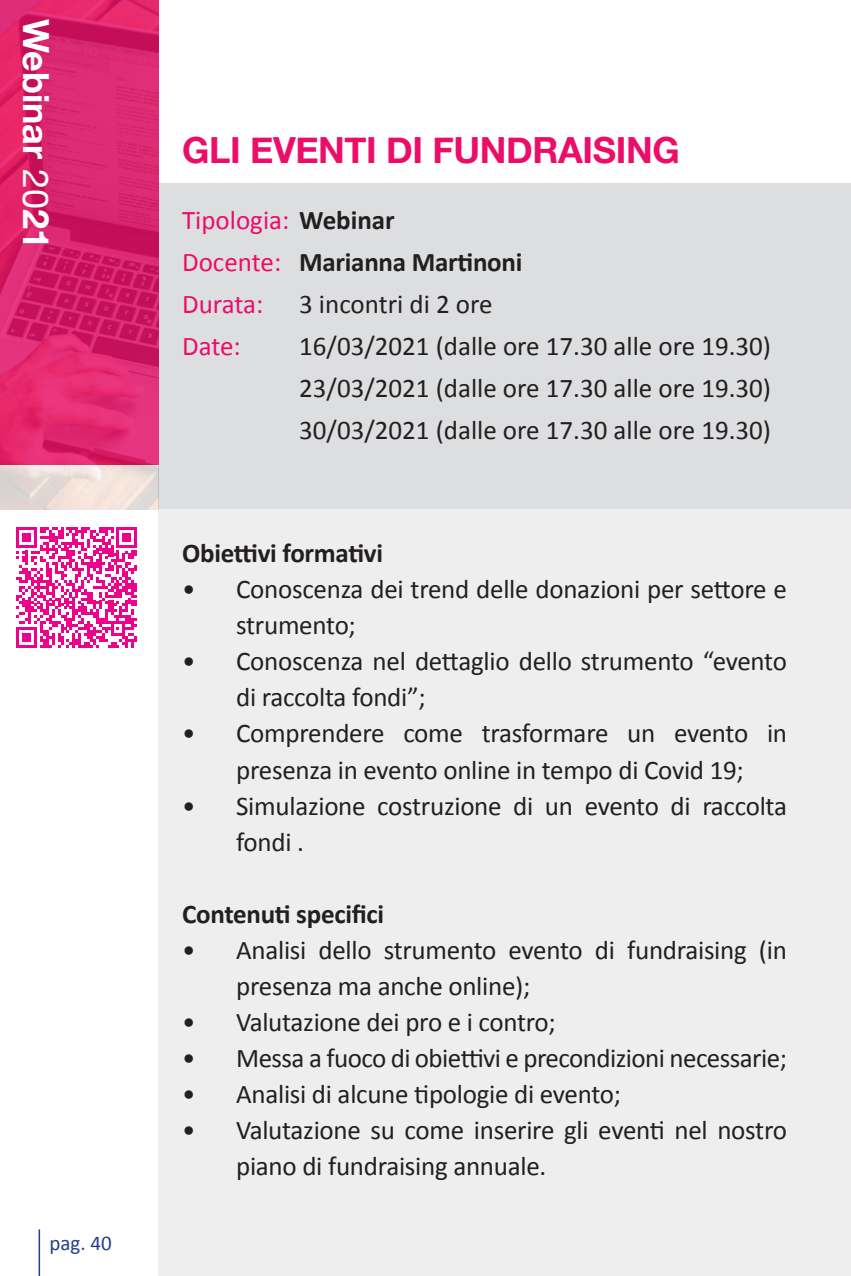
<style>
.page{position:relative;width:851px;height:1276px;background:#fff}
.page>*{position:absolute;margin:0;border:0;box-sizing:border-box;transform-origin:0 0}
.Bando_Blu_-_Copia_2{font:700 36px "Helvetica Neue";letter-spacing:-.01em;color:#ec0d69}
.Bando_Blu_-_Copia_2-2{font:700 36px "Helvetica Neue";color:#fff}
.text{font:27px/36px "Calibri";letter-spacing:-.01em;color:#231f20}
.text-2{font:700 27px "Calibri";letter-spacing:-.01em;color:#231f20}
.text-3{font:27px "Calibri";color:#ec0d69}
.t1{font:21px "Calibri";color:#253f8e}
.s1{font-weight:400}
.s2{font-weight:700;color:#231f20}
.s3{font-weight:400;color:#ec0d69}
</style>
<div class="page">
<hr style="left:39px;top:1229px;width:1px;height:47px;background:#253f8e">
<div style="left:158px;top:183px;width:692px;height:326px;background:#dddee0"></div>
<div style="left:158px;top:509px;width:692px;height:767px;background:#eeeeef"></div>
<img style="left:0;top:0;width:158px;height:509px">
<svg style="left:16px;top:527px;width:121px;height:120px"></svg>
<p class="Bando_Blu_-_Copia_2-2" style="left:64px;top:19px;width:231px;rotate:90deg">Webinar <span class="s1">20</span>21</p>
<p class="t1" style="left:50px;top:1230px;width:64px">pag. 40</p>
<p class="Bando_Blu_-_Copia_2" style="left:182px;top:122px;width:499px">GLI EVENTI DI FUNDRAISING</p>
<p class="text-3" style="left:182px;top:203px;width:214px">Tipologia: <span class="s2">Webinar</span></p>
<p class="text-2" style="left:182px;top:245px;width:342px"><span class="s3">Docente:</span> Marianna Martinoni</p>
<p class="text-3" style="left:182px;top:287px;width:83px">Durata:</p>
<p class="text" style="left:299px;top:285px;width:195px">3 incontri di 2 ore</p>
<p class="text-3" style="left:182px;top:329px;width:60px">Date:</p>
<p class="text" style="left:299px;top:327px;width:473px">16/03/2021 (dalle ore 17.30 alle ore 19.30)</p>
<p class="text" style="left:299px;top:369px;width:473px">23/03/2021 (dalle ore 17.30 alle ore 19.30)</p>
<p class="text" style="left:299px;top:411px;width:473px">30/03/2021 (dalle ore 17.30 alle ore 19.30)</p>
<p class="text-2" style="left:182px;top:537px;width:202px">Obiettivi formativi</p>
<p class="text" style="left:236px;top:570px;width:552px;text-indent:-54px">• Conoscenza dei trend delle donazioni per settore e strumento;</p>
<p class="text" style="left:236px;top:642px;width:552px;text-indent:-54px">• Conoscenza nel dettaglio dello strumento “evento di raccolta fondi”;</p>
<p class="text" style="left:182px;top:714px;width:606px;text-align:center">• Comprendere come trasformare un evento in presenza in evento online in tempo di Covid 19;</p>
<p class="text" style="left:236px;top:786px;width:552px;text-indent:-54px">• Simulazione costruzione di un evento di raccolta fondi .</p>
<p class="text-2" style="left:182px;top:897px;width:203px">Contenuti specifici</p>
<p class="text" style="left:236px;top:930px;width:552px;text-indent:-54px">• Analisi dello strumento evento di fundraising (in presenza ma anche online);</p>
<p class="text" style="left:182px;top:1002px;width:375px">• Valutazione dei pro e i contro;</p>
<p class="text" style="left:182px;top:1038px;width:606px">• Messa a fuoco di obiettivi e precondizioni necessarie;</p>
<p class="text" style="left:182px;top:1074px;width:440px">• Analisi di alcune tipologie di evento;</p>
<p class="text" style="left:236px;top:1110px;width:552px;text-indent:-54px">• Valutazione su come inserire gli eventi nel nostro piano di fundraising annuale.</p>
</div>
